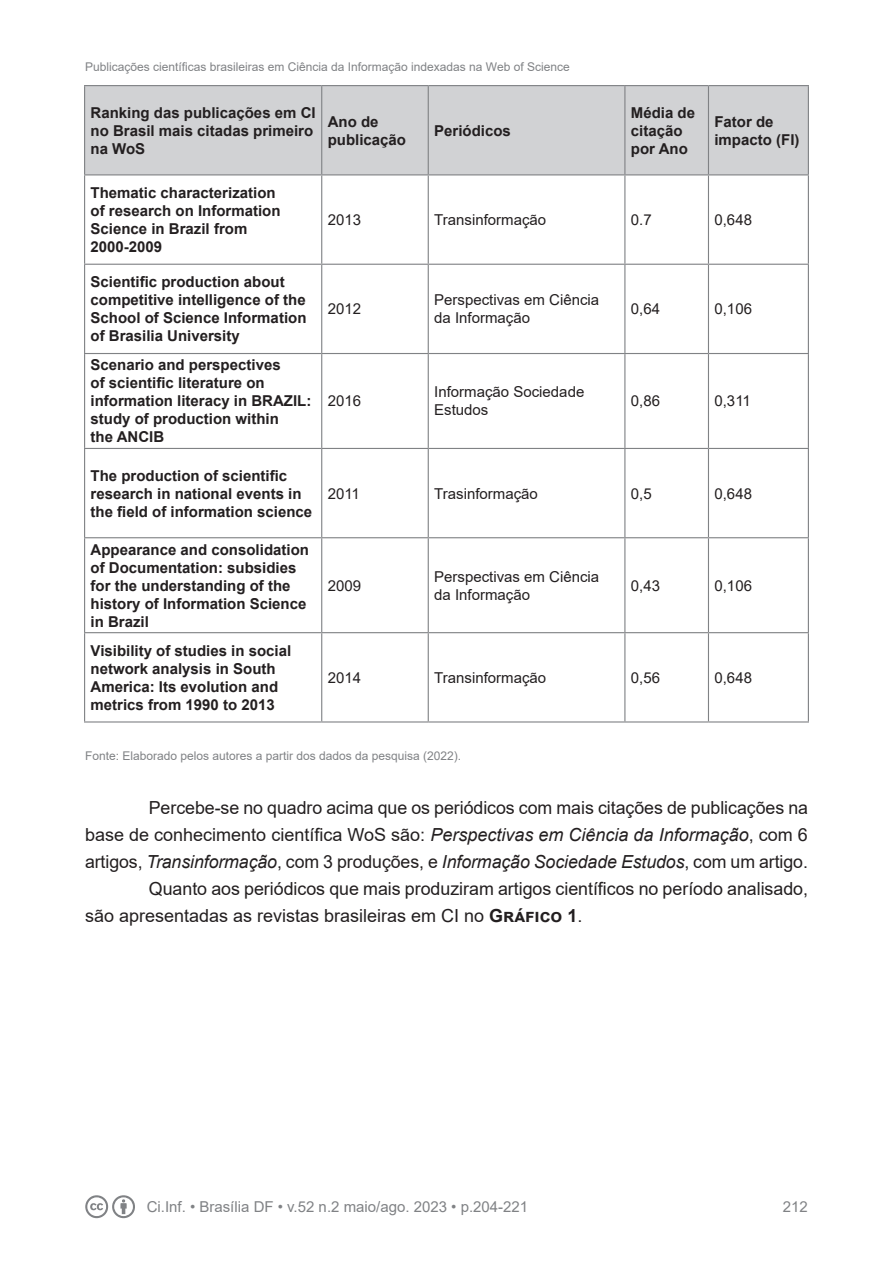
<style>
.page{position:relative;width:893px;height:1263px;background:#fff}
.page>*{position:absolute;margin:0;border:0;box-sizing:border-box;transform-origin:0 0}
._2_2_Texto{font:18px/27px "Arial";color:#231f20;text-align:justify}
._3_2_Célula_I{font:700 15px/18px "Arial";color:#231f20}
._3_3_Célula_II{font:15px/18px "Arial";color:#231f20}
._3_1_Cabeçalho{font:700 15px/18px "Arial";color:#231f20}
.t1{font:15px "Arial";color:#808285}
._2_5_Legenda_Imagem{font:12px "Arial";color:#808285}
.s1{font-style:italic}
.s2{font-weight:700}
</style>
<div class="page">
<svg style="left:85px;top:1195px;width:50px;height:23px"></svg>
<div style="left:85px;top:86px;width:723px;height:88px;background:#d1d2d4"></div>
<hr style="left:84px;top:85px;width:238px;height:1px;background:#808285">
<hr style="left:84px;top:86px;width:1px;height:88px;background:#808285">
<hr style="left:322px;top:85px;width:106px;height:1px;background:#808285">
<hr style="left:321px;top:86px;width:1px;height:88px;background:#808285">
<hr style="left:428px;top:85px;width:197px;height:1px;background:#808285">
<hr style="left:428px;top:86px;width:1px;height:88px;background:#808285">
<hr style="left:625px;top:85px;width:83px;height:1px;background:#808285">
<hr style="left:624px;top:86px;width:1px;height:88px;background:#808285">
<hr style="left:708px;top:85px;width:101px;height:1px;background:#808285">
<hr style="left:708px;top:86px;width:1px;height:88px;background:#808285">
<hr style="left:808px;top:86px;width:1px;height:88px;background:#808285">
<hr style="left:84px;top:174px;width:238px;height:1px;background:#808285">
<hr style="left:84px;top:175px;width:1px;height:89px;background:#808285">
<hr style="left:322px;top:174px;width:106px;height:1px;background:#808285">
<hr style="left:321px;top:175px;width:1px;height:89px;background:#808285">
<hr style="left:428px;top:174px;width:197px;height:1px;background:#808285">
<hr style="left:428px;top:175px;width:1px;height:89px;background:#808285">
<hr style="left:625px;top:174px;width:83px;height:1px;background:#808285">
<hr style="left:624px;top:175px;width:1px;height:89px;background:#808285">
<hr style="left:708px;top:174px;width:101px;height:1px;background:#808285">
<hr style="left:708px;top:175px;width:1px;height:89px;background:#808285">
<hr style="left:808px;top:175px;width:1px;height:89px;background:#808285">
<hr style="left:84px;top:264px;width:238px;height:1px;background:#808285">
<hr style="left:84px;top:265px;width:1px;height:88px;background:#808285">
<hr style="left:322px;top:264px;width:106px;height:1px;background:#808285">
<hr style="left:321px;top:265px;width:1px;height:88px;background:#808285">
<hr style="left:428px;top:264px;width:197px;height:1px;background:#808285">
<hr style="left:428px;top:265px;width:1px;height:88px;background:#808285">
<hr style="left:625px;top:264px;width:83px;height:1px;background:#808285">
<hr style="left:624px;top:265px;width:1px;height:88px;background:#808285">
<hr style="left:708px;top:264px;width:101px;height:1px;background:#808285">
<hr style="left:708px;top:265px;width:1px;height:88px;background:#808285">
<hr style="left:808px;top:265px;width:1px;height:88px;background:#808285">
<hr style="left:84px;top:353px;width:238px;height:1px;background:#808285">
<hr style="left:84px;top:354px;width:1px;height:94px;background:#808285">
<hr style="left:322px;top:353px;width:106px;height:1px;background:#808285">
<hr style="left:321px;top:354px;width:1px;height:94px;background:#808285">
<hr style="left:428px;top:353px;width:197px;height:1px;background:#808285">
<hr style="left:428px;top:354px;width:1px;height:94px;background:#808285">
<hr style="left:625px;top:353px;width:83px;height:1px;background:#808285">
<hr style="left:624px;top:354px;width:1px;height:94px;background:#808285">
<hr style="left:708px;top:353px;width:101px;height:1px;background:#808285">
<hr style="left:708px;top:354px;width:1px;height:94px;background:#808285">
<hr style="left:808px;top:354px;width:1px;height:94px;background:#808285">
<hr style="left:84px;top:448px;width:238px;height:1px;background:#808285">
<hr style="left:84px;top:449px;width:1px;height:88px;background:#808285">
<hr style="left:322px;top:448px;width:106px;height:1px;background:#808285">
<hr style="left:321px;top:449px;width:1px;height:88px;background:#808285">
<hr style="left:428px;top:448px;width:197px;height:1px;background:#808285">
<hr style="left:428px;top:449px;width:1px;height:88px;background:#808285">
<hr style="left:625px;top:448px;width:83px;height:1px;background:#808285">
<hr style="left:624px;top:449px;width:1px;height:88px;background:#808285">
<hr style="left:708px;top:448px;width:101px;height:1px;background:#808285">
<hr style="left:708px;top:449px;width:1px;height:88px;background:#808285">
<hr style="left:808px;top:449px;width:1px;height:88px;background:#808285">
<hr style="left:84px;top:537px;width:238px;height:1px;background:#808285">
<hr style="left:84px;top:538px;width:1px;height:94px;background:#808285">
<hr style="left:322px;top:537px;width:106px;height:1px;background:#808285">
<hr style="left:321px;top:538px;width:1px;height:94px;background:#808285">
<hr style="left:428px;top:537px;width:197px;height:1px;background:#808285">
<hr style="left:428px;top:538px;width:1px;height:94px;background:#808285">
<hr style="left:625px;top:537px;width:83px;height:1px;background:#808285">
<hr style="left:624px;top:538px;width:1px;height:94px;background:#808285">
<hr style="left:708px;top:537px;width:101px;height:1px;background:#808285">
<hr style="left:708px;top:538px;width:1px;height:94px;background:#808285">
<hr style="left:808px;top:538px;width:1px;height:94px;background:#808285">
<hr style="left:84px;top:632px;width:238px;height:1px;background:#808285">
<hr style="left:84px;top:633px;width:1px;height:88px;background:#808285">
<hr style="left:322px;top:632px;width:106px;height:1px;background:#808285">
<hr style="left:321px;top:633px;width:1px;height:88px;background:#808285">
<hr style="left:428px;top:632px;width:197px;height:1px;background:#808285">
<hr style="left:428px;top:633px;width:1px;height:88px;background:#808285">
<hr style="left:625px;top:632px;width:83px;height:1px;background:#808285">
<hr style="left:624px;top:633px;width:1px;height:88px;background:#808285">
<hr style="left:708px;top:632px;width:101px;height:1px;background:#808285">
<hr style="left:708px;top:633px;width:1px;height:88px;background:#808285">
<hr style="left:808px;top:633px;width:1px;height:88px;background:#808285">
<hr style="left:84px;top:721px;width:238px;height:1px;background:#808285">
<hr style="left:322px;top:721px;width:106px;height:1px;background:#808285">
<hr style="left:428px;top:721px;width:197px;height:1px;background:#808285">
<hr style="left:625px;top:721px;width:83px;height:1px;background:#808285">
<hr style="left:708px;top:721px;width:101px;height:1px;background:#808285">
<p class="_2_5_Legenda_Imagem" style="left:85px;top:59px;width:486px">Publicações científicas brasileiras em Ciência da Informação indexadas na Web of Science</p>
<p class="_3_1_Cabeçalho" style="left:91px;top:104px;width:227px">Ranking das publicações em CI no Brasil mais citadas primeiro na WoS</p>
<p class="_3_1_Cabeçalho" style="left:328px;top:113px;width:80px">Ano de publicação</p>
<p class="_3_1_Cabeçalho" style="left:434px;top:122px;width:78px">Periódicos</p>
<p class="_3_1_Cabeçalho" style="left:631px;top:104px;width:66px">Média de citação por Ano</p>
<p class="_3_1_Cabeçalho" style="left:714px;top:113px;width:87px">Fator de impacto (FI)</p>
<p class="_3_2_Célula_I" style="left:91px;top:184px;width:192px">Thematic characterization of research on Information<br>Science in Brazil from<br>2000-2009</p>
<p class="_3_2_Célula_I" style="left:91px;top:273px;width:217px">Scientific production about competitive intelligence of the<br>School of Science Information of Brasilia University</p>
<p class="_3_2_Célula_I" style="left:91px;top:356px;width:222px">Scenario and perspectives<br>of scientific literature on information literacy in BRAZIL: study of production within<br>the ANCIB</p>
<p class="_3_2_Célula_I" style="left:91px;top:466px;width:223px">The production of scientific research in national events in the field of information science</p>
<p class="_3_2_Célula_I" style="left:91px;top:541px;width:220px">Appearance and consolidation of Documentation: subsidies for the understanding of the history of Information Science in Brazil</p>
<p class="_3_2_Célula_I" style="left:91px;top:642px;width:202px">Visibility of studies in social network analysis in South<br>America: Its evolution and metrics from 1990 to 2013</p>
<p class="_3_3_Célula_II" style="left:328px;top:211px;width:35px">2013</p>
<p class="_3_3_Célula_II" style="left:434px;top:211px;width:113px">Transinformação</p>
<p class="_3_3_Célula_II" style="left:631px;top:211px;width:22px">0.7</p>
<p class="_3_3_Célula_II" style="left:714px;top:211px;width:39px">0,648</p>
<p class="_3_3_Célula_II" style="left:328px;top:300px;width:35px">2012</p>
<p class="_3_3_Célula_II" style="left:434px;top:291px;width:167px">Perspectivas em Ciência da Informação</p>
<p class="_3_3_Célula_II" style="left:631px;top:300px;width:31px">0,64</p>
<p class="_3_3_Célula_II" style="left:714px;top:300px;width:39px">0,106</p>
<p class="_3_3_Célula_II" style="left:328px;top:392px;width:35px">2016</p>
<p class="_3_3_Célula_II" style="left:434px;top:383px;width:152px">Informação Sociedade<br>Estudos</p>
<p class="_3_3_Célula_II" style="left:631px;top:392px;width:31px">0,86</p>
<p class="_3_3_Célula_II" style="left:714px;top:392px;width:38px">0,311</p>
<p class="_3_3_Célula_II" style="left:328px;top:484px;width:34px">2011</p>
<p class="_3_3_Célula_II" style="left:434px;top:484px;width:105px">Trasinformação</p>
<p class="_3_3_Célula_II" style="left:631px;top:484px;width:22px">0,5</p>
<p class="_3_3_Célula_II" style="left:714px;top:484px;width:39px">0,648</p>
<p class="_3_3_Célula_II" style="left:328px;top:576px;width:35px">2009</p>
<p class="_3_3_Célula_II" style="left:434px;top:567px;width:167px">Perspectivas em Ciência da Informação</p>
<p class="_3_3_Célula_II" style="left:631px;top:576px;width:31px">0,43</p>
<p class="_3_3_Célula_II" style="left:714px;top:576px;width:39px">0,106</p>
<p class="_3_3_Célula_II" style="left:328px;top:668px;width:35px">2014</p>
<p class="_3_3_Célula_II" style="left:434px;top:668px;width:113px">Transinformação</p>
<p class="_3_3_Célula_II" style="left:631px;top:668px;width:31px">0,56</p>
<p class="_3_3_Célula_II" style="left:714px;top:668px;width:39px">0,648</p>
<p class="_2_5_Legenda_Imagem" style="left:85px;top:748px;width:378px">Fonte: Elaborado pelos autores a partir dos dados da pesquisa (2022).</p>
<p class="_2_2_Texto" style="left:85px;top:794px;width:724px;text-indent:64px">Percebe-se no quadro acima que os periódicos com mais citações de publicações na base de conhecimento científica WoS são: <span class="s1">Perspectivas em Ciência da Informação</span>, com 6 artigos, <span class="s1">Transinformação</span>, com 3 produções, e <span class="s1">Informação Sociedade Estudos</span>, com um artigo.</p>
<p class="_2_2_Texto" style="left:85px;top:875px;width:725px;text-indent:64px">Quanto aos periódicos que mais produziram artigos científicos no período analisado, são apresentadas as revistas brasileiras em CI no <span class="s2">Gráfico 1</span>.</p>
<p class="t1" style="left:147px;top:1197px;width:383px">Ci.Inf. • Brasília DF • v.52 n.2 maio/ago. 2023 • p.204-221</p>
<p class="t1" style="left:783px;top:1197px;width:27px">212</p>
</div>
